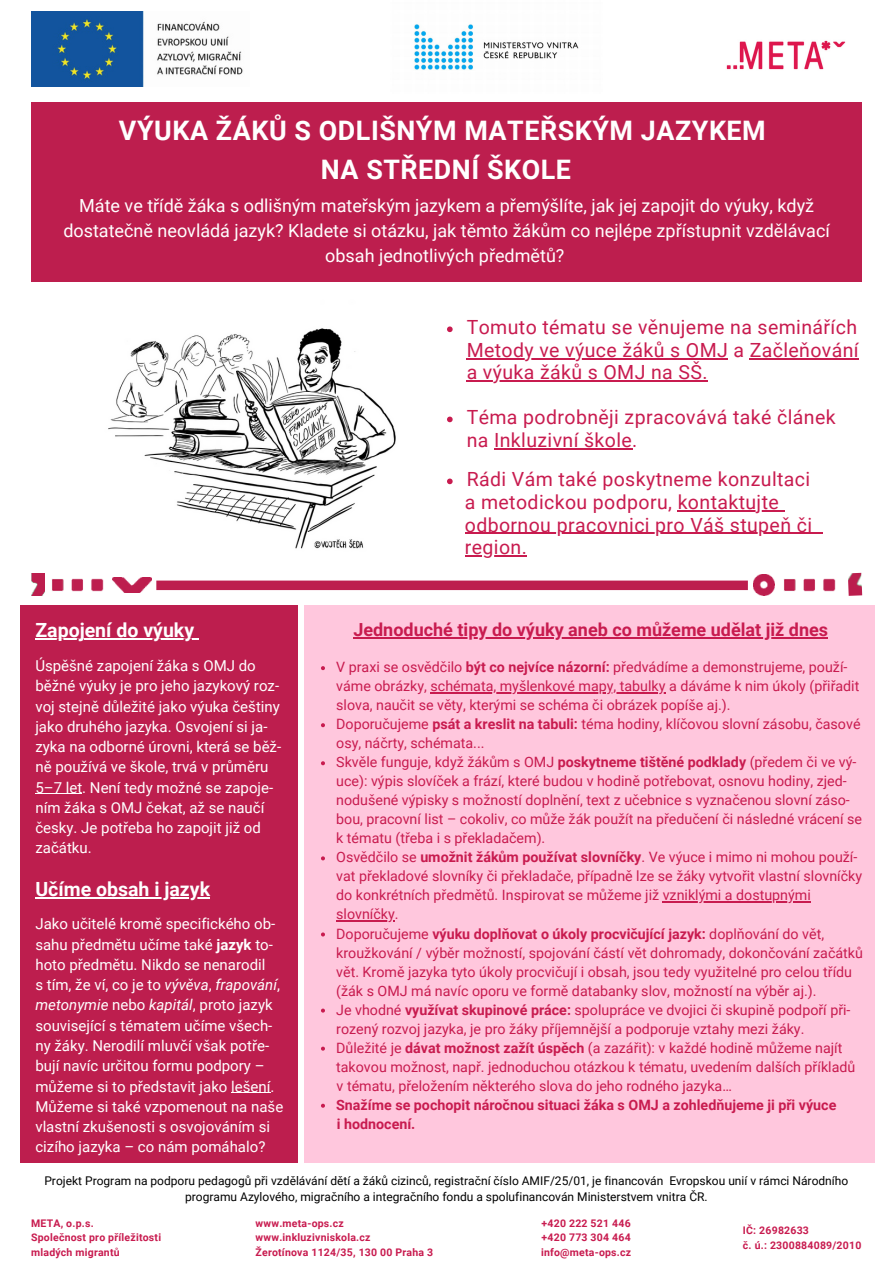
<style>
.page{position:relative;width:894px;height:1264px;background:#fff}
.page>*{position:absolute;margin:0;border:0;box-sizing:border-box;transform-origin:0 0}
.t1{font:700 26.85px "Roboto";letter-spacing:.02em;color:#fff}
.t2{font:19.5px/22.5px "Roboto";letter-spacing:.02em;color:#c81b4f;text-align:justify}
.t3{font:700 19.5px "Roboto";color:#fff}
.t4{font:18px/24.8px "Roboto";color:#fff;text-align:center}
.t5{font:700 18px "Roboto";color:#c81b4f}
.t6{font:15px/20.2px "Roboto";color:#fff}
.t7{font:14.25px/19px "Roboto";color:#c81b4f}
.t8{font:700 14.25px "Roboto";color:#c81b4f}
.t9{font:12px/15.8px "Roboto";color:#000;text-align:center}
.t10{font:700 10.5px "Roboto";letter-spacing:.02em;color:#c81b4f}
.s1{font-weight:700}
.s2{font-style:italic}
</style>
<div class="page">
<div style="left:20px;top:605px;width:277px;height:557px;background:#bd1e4e"></div>
<div style="left:304px;top:605px;width:570px;height:557px;background:#ffc7dd"></div>
<div style="left:31px;top:102px;width:830px;height:179px;background:#bd1e4e"></div>
<img style="left:414px;top:24px;width:165px;height:46px">
<img style="left:726px;top:40px;width:120px;height:30px">
<img style="left:31px;top:12px;width:212px;height:74px">
<img style="left:112px;top:577px;width:40px;height:16px">
<img style="left:52px;top:578px;width:51px;height:14px">
<img style="left:31px;top:573px;width:14px;height:23px">
<svg style="left:156px;top:580px;width:591px;height:10px;background:#c02b58"></svg>
<img style="left:848px;top:573px;width:13px;height:23px">
<img style="left:753px;top:574px;width:21px;height:22px">
<img style="left:783px;top:578px;width:51px;height:13px">
<img style="left:108px;top:328px;width:288px;height:221px">
<hr style="left:35px;top:638px;width:50px;height:2px;background:#fff">
<hr style="left:85px;top:638px;width:109px;height:2px;background:#fff">
<hr style="left:35px;top:793px;width:47px;height:1px;background:#fff">
<hr style="left:35px;top:897px;width:175px;height:1px;background:#fff">
<hr style="left:231px;top:1092px;width:39px;height:1px;background:#fff">
<svg style="left:447px;top:326px;width:5px;height:6px"></svg>
<hr style="left:466px;top:358px;width:262px;height:1px;background:#c81b4f">
<hr style="left:749px;top:358px;width:109px;height:1px;background:#c81b4f">
<hr style="left:466px;top:380px;width:241px;height:2px;background:#c81b4f">
<svg style="left:447px;top:416px;width:5px;height:6px"></svg>
<hr style="left:494px;top:448px;width:138px;height:1px;background:#c81b4f">
<svg style="left:447px;top:478px;width:5px;height:6px"></svg>
<hr style="left:677px;top:510px;width:102px;height:1px;background:#c81b4f">
<hr style="left:464px;top:532px;width:348px;height:2px;background:#c81b4f">
<svg style="left:812px;top:532px;width:10px;height:2px"></svg>
<hr style="left:464px;top:555px;width:57px;height:1px;background:#c81b4f">
<svg style="left:321px;top:666px;width:4px;height:4px"></svg>
<hr style="left:430px;top:692px;width:235px;height:1px;background:#c81b4f">
<svg style="left:321px;top:723px;width:4px;height:4px"></svg>
<svg style="left:321px;top:761px;width:4px;height:4px"></svg>
<svg style="left:321px;top:856px;width:4px;height:4px"></svg>
<hr style="left:662px;top:901px;width:148px;height:1px;background:#c81b4f">
<hr style="left:336px;top:920px;width:59px;height:1px;background:#c81b4f">
<svg style="left:321px;top:932px;width:4px;height:4px"></svg>
<svg style="left:321px;top:1008px;width:4px;height:4px"></svg>
<svg style="left:321px;top:1046px;width:4px;height:4px"></svg>
<svg style="left:321px;top:1103px;width:4px;height:4px"></svg>
<hr style="left:353px;top:637px;width:474px;height:1px;background:#c81b4f">
<p class="t1" style="left:119px;top:115px;width:648px">VÝUKA ŽÁKŮ S ODLIŠNÝM MATEŘSKÝM JAZYKEM</p>
<p class="t1" style="left:321px;top:154px;width:251px">NA STŘEDNÍ ŠKOLE</p>
<p class="t4" style="left:63px;top:194px;width:767px">Máte ve třídě žáka s odlišným mateřským jazykem a přemýšlíte, jak jej zapojit do výuky, když dostatečně neovládá jazyk? Kladete si otázku, jak těmto žákům co nejlépe zpřístupnit vzdělávací obsah jednotlivých předmětů?</p>
<p class="t3" style="left:35px;top:619px;width:160px">Zapojení do výuky</p>
<p class="t6" style="left:35px;top:655px;width:247px">Úspěšné zapojení žáka s OMJ do běžné výuky je pro jeho jazykový roz&shy;voj stejně důležité jako výuka češtiny jako druhého jazyka. Osvojení si ja&shy;zyka na odborné úrovni, která se běž&shy;ně používá ve škole, trvá v průměru<br>5–7 let. Není tedy možné se zapoje&shy;ním žáka s OMJ čekat, až se naučí česky. Je potřeba ho zapojit již od začátku.</p>
<p class="t3" style="left:35px;top:877px;width:176px">Učíme obsah i jazyk</p>
<p class="t6" style="left:35px;top:914px;width:241px">Jako učitelé kromě specifického ob&shy;sahu předmětu učíme také <span class="s1">jazyk</span> to&shy;hoto předmětu. Nikdo se nenarodil</p>
<p class="t6" style="left:35px;top:974px;width:246px">s tím, že ví, co je to <span class="s2">vývěva</span>, <span class="s2">frapování</span>, <span class="s2">metonymie</span> nebo <span class="s2">kapitál</span>, proto jazyk související s tématem učíme všech&shy;ny žáky. Nerodilí mluvčí však potře&shy;bují navíc určitou formu podpory –</p>
<p class="t6" style="left:35px;top:1076px;width:249px">můžeme si to představit jako lešení.<br>Můžeme si také vzpomenout na naše vlastní zkušenosti s osvojováním si cizího jazyka – co nám pomáhalo?</p>
<p class="t2" style="left:466px;top:316px;width:393px">Tomuto tématu se věnujeme na seminářích Metody ve výuce žáků s OMJ a Začleňování a výuka žáků s OMJ na SŠ.</p>
<p class="t2" style="left:466px;top:406px;width:370px">Téma podrobněji zpracovává také článek na Inkluzivní škole.</p>
<p class="t2" style="left:466px;top:468px;width:345px">Rádi Vám také poskytneme konzultaci</p>
<p class="t2" style="left:464px;top:491px;width:315px">a metodickou podporu, kontaktujte</p>
<p class="t2" style="left:464px;top:513px;width:348px">odbornou pracovnici pro Váš stupeň či</p>
<p class="t2" style="left:464px;top:536px;width:63px">region.</p>
<p class="t5" style="left:353px;top:619px;width:476px">Jednoduché tipy do výuky aneb co můžeme udělat již dnes</p>
<p class="t7" style="left:336px;top:657px;width:524px">V praxi se osvědčilo <span class="s1">být co nejvíce názorní:</span> předvádíme a demonstrujeme, použí&shy;váme obrázky, schémata, myšlenkové mapy, tabulky a dáváme k nim úkoly (přiřadit slova, naučit se věty, kterými se schéma či obrázek popíše aj.).</p>
<p class="t7" style="left:336px;top:714px;width:525px">Doporučujeme <span class="s1">psát a kreslit na tabuli:</span> téma hodiny, klíčovou slovní zásobu, časové osy, náčrty, schémata...</p>
<p class="t7" style="left:336px;top:753px;width:527px">Skvěle funguje, když žákům s OMJ <span class="s1">poskytneme tištěné podklady</span> (předem či ve vý&shy;uce): výpis slovíček a frází, které budou v hodině potřebovat, osnovu hodiny, zjed&shy;nodušené výpisky s možností doplnění, text z učebnice s vyznačenou slovní záso&shy;bou, pracovní list – cokoliv, co může žák použít na předučení či následné vrácení se k tématu (třeba i s překladačem).</p>
<p class="t7" style="left:336px;top:848px;width:527px">Osvědčilo se <span class="s1">umožnit žákům používat slovníčky</span>. Ve výuce i mimo ni mohou použí&shy;vat překladové slovníky či překladače, případně lze se žáky vytvořit vlastní slovníčky do konkrétních předmětů. Inspirovat se můžeme již vzniklými a dostupnými slovníčky.</p>
<p class="t7" style="left:336px;top:924px;width:528px">Doporučujeme <span class="s1">výuku doplňovat o úkoly procvičující jazyk:</span> doplňování do vět, kroužkování / výběr možností, spojování částí vět dohromady, dokončování začátků vět. Kromě jazyka tyto úkoly procvičují i obsah, jsou tedy využitelné pro celou třídu (žák s OMJ má navíc oporu ve formě databanky slov, možností na výběr aj.).</p>
<p class="t7" style="left:336px;top:1000px;width:515px">Je vhodné <span class="s1">využívat skupinové práce:</span> spolupráce ve dvojici či skupině podpoří při&shy;rozený rozvoj jazyka, je pro žáky příjemnější a podporuje vztahy mezi žáky.</p>
<p class="t7" style="left:336px;top:1038px;width:520px">Důležité je <span class="s1">dávat možnost zažít úspěch</span> (a zazářit): v každé hodině můžeme najít takovou možnost, např. jednoduchou otázkou k tématu, uvedením dalších příkladů</p>
<p class="t8" style="left:336px;top:1096px;width:501px">Snažíme se pochopit náročnou situaci žáka s OMJ a zohledňujeme ji při výuce</p>
<p class="t7" style="left:336px;top:1076px;width:396px">v tématu, přeložením některého slova do jeho rodného jazyka…</p>
<p class="t8" style="left:337px;top:1115px;width:80px">i hodnocení.</p>
<p class="t9" style="left:44px;top:1173px;width:805px">Projekt Program na podporu pedagogů při vzdělávání dětí a žáků cizinců, registrační číslo AMIF/25/01, je financován Evropskou unií v rámci Národního programu Azylového, migračního a integračního fondu a spolufinancován Ministerstvem vnitra ČR.</p>
<p class="t10" style="left:31px;top:1217px;width:64px">META, o.p.s.</p>
<p class="t10" style="left:31px;top:1231px;width:131px">Společnost pro příležitosti</p>
<p class="t10" style="left:31px;top:1246px;width:90px">mladých migrantů</p>
<p class="t10" style="left:541px;top:1217px;width:91px">+420 222 521 446</p>
<p class="t10" style="left:541px;top:1231px;width:91px">+420 773 304 464</p>
<p class="t10" style="left:541px;top:1246px;width:92px">info@meta-ops.cz</p>
<p class="t10" style="left:255px;top:1217px;width:90px">www.meta-ops.cz</p>
<p class="t10" style="left:255px;top:1231px;width:116px">www.inkluzivniskola.cz</p>
<p class="t10" style="left:255px;top:1246px;width:179px">Žerotínova 1124/35, 130 00 Praha 3</p>
<p class="t10" style="left:742px;top:1224px;width:68px">IČ: 26982633</p>
<p class="t10" style="left:742px;top:1238px;width:120px">č. ú.: 2300884089/2010</p>
</div>
